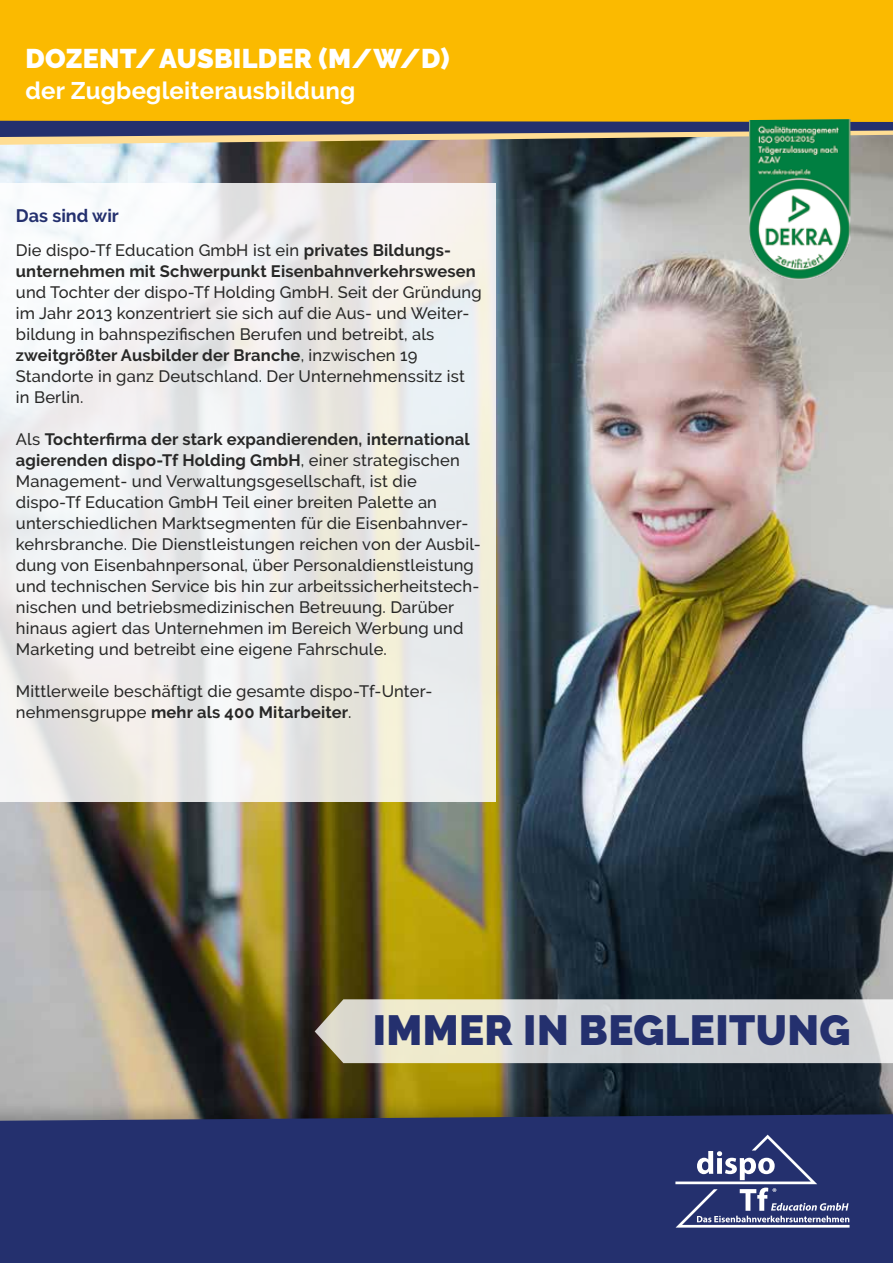
<style>
.page{position:relative;width:893px;height:1263px;background:#fff}
.page>*{position:absolute;margin:0;border:0;box-sizing:border-box;transform-origin:0 0}
.t1{font:900 42px "Raleway";letter-spacing:.01em;color:#24306e}
.t2{font:900 27px "Raleway";letter-spacing:.01em;color:#fff}
.t3{font:700 24px "Raleway";letter-spacing:.01em;color:#fff}
.t4{font:700 18px "Raleway";color:#24306e}
.t5{font:500 16.5px/21px "Raleway";letter-spacing:.01em;color:#282827}
.t6{font:700 16.5px/21px "Raleway";letter-spacing:.01em;color:#282827}
.s1{font-weight:500}
.s2{font-weight:700}
</style>
<div class="page">
<img style="left:0;top:145px;width:893px;height:949px">
<div style="left:0;top:0;width:893px;height:125px;background:#fbba00"></div>
<svg style="left:0;top:121px;width:893px;height:24px;background:#6e6b76"></svg>
<div style="left:0;top:1094px;width:893px;height:169px;background:#000;opacity:.2"></div>
<div style="left:0;top:1114px;width:893px;height:149px;background:#24306e"></div>
<svg style="left:675px;top:1135px;width:174px;height:92px;background:#4b5588"></svg>
<img style="left:749px;top:119px;width:101px;height:160px">
<svg style="left:0;top:183px;width:495px;height:618px"></svg>
<svg style="left:315px;top:999px;width:578px;height:64px;background:#d4d4cd"></svg>
<h2 class="t2" style="left:26px;top:43px;width:426px">DOZENT/AUSBILDER (M/W/D)</h2>
<h3 class="t3" style="left:26px;top:77px;width:331px">der Zugbegleiterausbildung</h3>
<p class="t4" style="left:16px;top:206px;width:104px">Das sind wir</p>
<p class="t6" style="left:16px;top:240px;width:461px"><span class="s1">Die dispo-Tf Education GmbH ist ein</span> privates Bildungs&shy;unternehmen mit Schwerpunkt Eisenbahnverkehrswesen</p>
<p class="t5" style="left:16px;top:282px;width:467px">und Tochter der dispo-Tf Holding GmbH. Seit der Gründung im Jahr 2013 konzentriert sie sich auf die Aus- und Weiter&shy;bildung in bahnspezifischen Berufen und betreibt, als <span class="s2">zweitgrößter Ausbilder der Branche</span>, inzwischen 19<br>Standorte in ganz Deutschland. Der Unternehmenssitz ist in Berlin.</p>
<p class="t5" style="left:16px;top:429px;width:466px">Als <span class="s2">Tochterfirma der stark expandierenden, international agierenden dispo-Tf Holding GmbH</span>, einer strategischen Management- und Verwaltungsgesellschaft, ist die dispo-Tf Education GmbH Teil einer breiten Palette an unterschiedlichen Marktsegmenten für die Eisenbahnver&shy;kehrsbranche. Die Dienstleistungen reichen von der Ausbil&shy;dung von Eisenbahnpersonal, über Personaldienstleistung und technischen Service bis hin zur arbeitssicherheitstech&shy;nischen und betriebsmedizinischen Betreuung. Darüber hinaus agiert das Unternehmen im Bereich Werbung und Marketing und betreibt eine eigene Fahrschule.</p>
<p class="t5" style="left:16px;top:681px;width:418px">Mittlerweile beschäftigt die gesamte dispo-Tf-Unter&shy;nehmensgruppe <span class="s2">mehr als 400 Mitarbeiter</span>.</p>
<h1 class="t1" style="left:373px;top:1006px;width:479px">IMMER IN BEGLEITUNG</h1>
</div>
